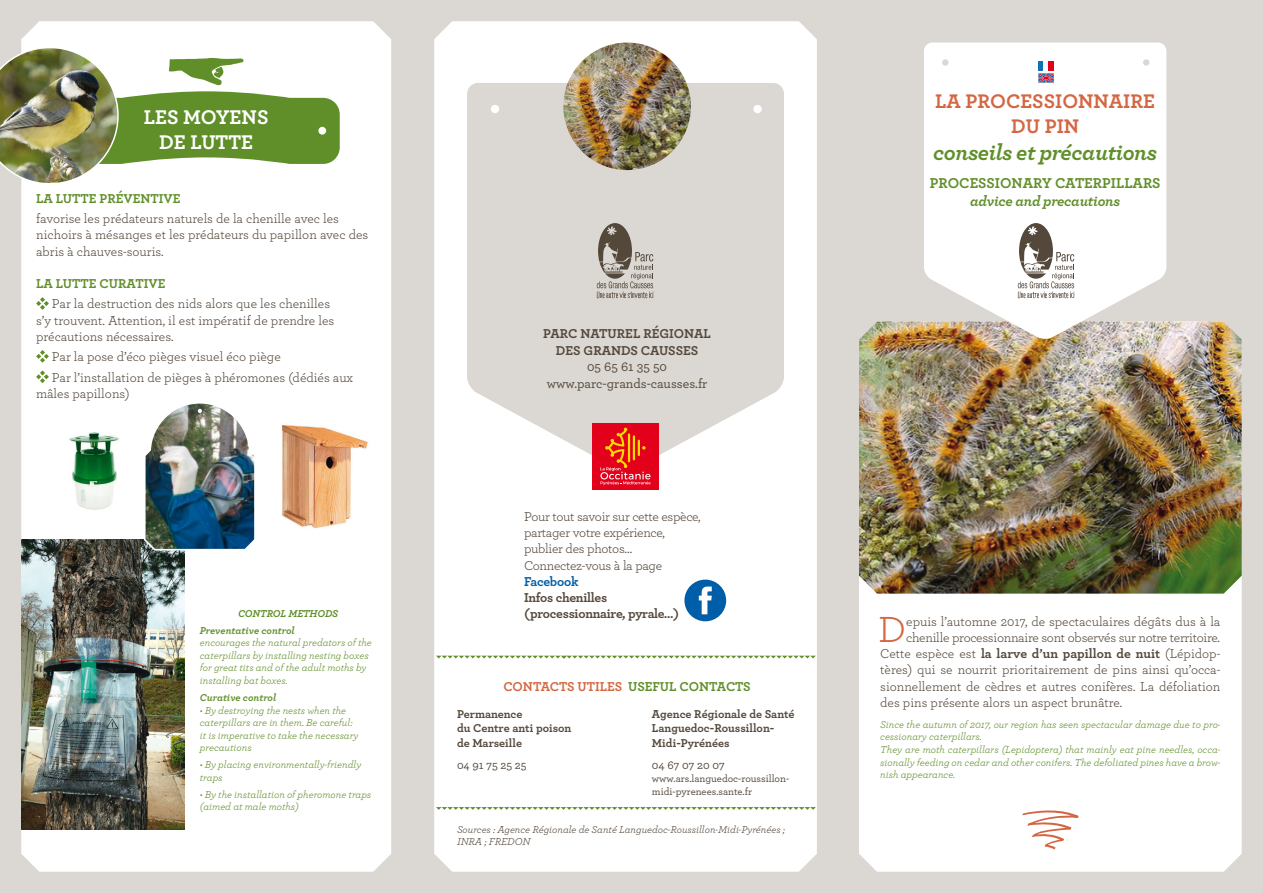
<style>
.page{position:relative;width:1263px;height:893px;background:#dbd7d2}
.page>*{position:absolute;margin:0;border:0;box-sizing:border-box;transform-origin:0 0}
.t1{font:38.1px "Archer";color:#d46743}
.t2{font:italic 700 22.95px "Archer";letter-spacing:-.02em;color:#608f2a}
.t3{font:700 20.85px/24.9px "Archer";color:#fff;text-align:center}
.t4{font:700 20.7px/24.8px "Archer";color:#d46743;text-align:center}
.t5{font:700 15px "Archer";color:#608f2a}
.t6{font:italic 700 15px "Archer";color:#608f2a}
.t7{font:13.5px/16.2px "Archer";color:#54483b}
.t8{font:13.5px/16.2px "Archer";letter-spacing:-.02em;color:#54483b}
.t9{font:700 13.5px/16.5px "Archer";color:#54483b;text-align:center}
.t10{font:700 13.5px/16.2px "Archer";letter-spacing:-.02em;color:#54483b}
.t11{font:500 13.5px/16.5px "Archer";color:#54483b;text-align:center}
.t12{font:700 13.5px "Archer";color:#608f2a}
.t13{font:700 13.5px "Archer";letter-spacing:-.01em;color:#d46743}
.t14{font:700 13.5px "Archer";color:#005da8}
.t15{font:700 12px/14.4px "Archer";color:#54483b}
.t16{font:500 12px "Archer";color:#54483b}
.t17{font:italic 10.5px/12.6px "Archer";color:#608f2a}
.t18{font:italic 10.5px/12.6px "Archer";color:#54483b}
.t19{font:500 10.5px/12.6px "Archer";color:#54483b}
.t20{font:italic 700 10.5px/16.8px "Archer";color:#608f2a}
.s1{color:#608f2a}
.s2{font-weight:400}
</style>
<div class="page">
<div style="left:859px;top:594px;width:383px;height:278px;background:#fff"></div>
<div style="left:434px;top:21px;width:383px;height:851px;background:#fff"></div>
<div style="left:21px;top:21px;width:370px;height:851px;background:#fff"></div>
<svg style="left:467px;top:83px;width:317px;height:388px"></svg>
<img style="left:859px;top:321px;width:383px;height:273px">
<svg style="left:924px;top:43px;width:242px;height:296px;background:#f9f8f7"></svg>
<svg style="left:1018px;top:223px;width:56px;height:75px;background:#c2beb9"></svg>
<svg style="left:1038px;top:73px;width:16px;height:10px"></svg>
<div style="left:1038px;top:61px;width:5px;height:10px;background:#0e72b5"></div>
<div style="left:1043px;top:61px;width:6px;height:10px;background:#fff"></div>
<div style="left:1049px;top:61px;width:5px;height:10px;background:#e2001a"></div>
<svg style="left:597px;top:223px;width:56px;height:75px"></svg>
<svg style="left:1022px;top:809px;width:56px;height:40px;background:#f6e0d8"></svg>
<svg style="left:36px;top:297px;width:13px;height:13px"></svg>
<svg style="left:36px;top:350px;width:13px;height:13px"></svg>
<svg style="left:36px;top:370px;width:13px;height:13px"></svg>
<img style="left:270px;top:423px;width:106px;height:107px">
<img style="left:56px;top:433px;width:77px;height:77px">
<img style="left:0;top:47px;width:340px;height:138px">
<img style="left:21px;top:539px;width:164px;height:290px">
<img style="left:142px;top:401px;width:115px;height:150px">
<img style="left:563px;top:43px;width:128px;height:127px;border-radius:64px">
<div style="left:592px;top:423px;width:67px;height:67px;background:#e2001b"></div>
<svg style="left:600px;top:428px;width:51px;height:57px"></svg>
<svg style="left:436px;top:807px;width:380px;height:3px"></svg>
<svg style="left:436px;top:656px;width:380px;height:3px"></svg>
<svg style="left:684px;top:580px;width:42px;height:41px;background:#5492c4"></svg>
<h3 class="t4" style="left:935px;top:87px;width:221px">LA PROCESSIONNAIRE<br>DU PIN</h3>
<h2 class="t2" style="left:933px;top:134px;width:226px">conseils et précautions</h2>
<h3 class="t5" style="left:930px;top:172px;width:232px">PROCESSIONARY CATERPILLARS</h3>
<h3 class="t3" style="left:144px;top:103px;width:126px">LES MOYENS<br>DE LUTTE</h3>
<p class="t12" style="left:36px;top:188px;width:146px">LA LUTTE PRÉVENTIVE</p>
<h3 class="t6" style="left:970px;top:189px;width:152px">advice and precautions</h3>
<p class="t7" style="left:36px;top:210px;width:334px">favorise les prédateurs naturels de la chenille avec les nichoirs à mésanges et les prédateurs du papillon avec des abris à chauves-souris.</p>
<p class="t12" style="left:36px;top:273px;width:131px">LA LUTTE CURATIVE</p>
<p class="t7" style="left:36px;top:295px;width:300px;text-indent:16px">Par la destruction des nids alors que les chenilles s’y trouvent. Attention, il est impératif de prendre les précautions nécessaires.</p>
<p class="t7" style="left:52px;top:346px;width:303px;line-height:20.4px">Par la pose d’éco pièges visuel éco piège<br>Par l’installation de pièges à phéromones (dédiés aux</p>
<p class="t7" style="left:36px;top:385px;width:95px">mâles papillons)</p>
<p class="t9" style="left:543px;top:324px;width:166px">PARC NATUREL RÉGIONAL<br>DES GRANDS CAUSSES</p>
<p class="t11" style="left:547px;top:358px;width:162px">05 65 61 35 50 www.parc-grands-causses.fr</p>
<p class="t20" style="left:200px;top:604px;width:140px;text-indent:38px">Control methods<br>Preventative control</p>
<p class="t17" style="left:200px;top:636px;width:173px">encourages the natural predators of the caterpillars by installing nesting boxes for great tits and of the adult moths by installing bat boxes.</p>
<p class="t20" style="left:200px;top:688px;width:78px">Curative control</p>
<p class="t17" style="left:200px;top:703px;width:160px">• By destroying the nests when the caterpillars are in them. Be careful: it is imperative to take the necessary precautions</p>
<p class="t17" style="left:200px;top:758px;width:164px">• By placing environmentally-friendly traps</p>
<p class="t17" style="left:200px;top:787px;width:173px">• By the installation of pheromone traps (aimed at male moths)</p>
<p class="t8" style="left:524px;top:508px;width:178px">Pour tout savoir sur cette espèce, partager votre expérience, publier des photos…<br>Connectez-vous à la page</p>
<p class="t14" style="left:524px;top:571px;width:56px">FACEBOOK</p>
<p class="t10" style="left:524px;top:588px;width:157px">INFOS CHENILLES (PROCESSIONNAIRE, PYRALE…)</p>
<p class="t13" style="left:503px;top:676px;width:249px">CONTACTS UTILES <span class="s1">USEFUL CONTACTS</span></p>
<p class="t15" style="left:457px;top:706px;width:116px">PERMANENCE<br>DU CENTRE ANTI POISON<br>DE MARSEILLE</p>
<p class="t16" style="left:457px;top:757px;width:71px">04 91 75 25 25</p>
<p class="t15" style="left:652px;top:706px;width:144px">AGENCE RÉGIONALE DE SANTÉ<br>LANGUEDOC-ROUSSILLON-<br>MIDI-PYRÉNÉES</p>
<p class="t16" style="left:652px;top:757px;width:74px">04 67 07 20 07</p>
<p class="t19" style="left:652px;top:772px;width:139px">www.ars.languedoc-roussillon&shy;midi-pyrenees.sante.fr</p>
<p class="t18" style="left:457px;top:822px;width:329px">Sources : Agence Régionale de Santé Languedoc-Roussillon-Midi-Pyrénées ;<br>INRA ; FREDON</p>
<h1 class="t1" style="left:878px;top:603px;width:30px">D</h1>
<p class="t7" style="left:906px;top:612px;width:316px">epuis l’automne 2017, de spectaculaires dégâts dus à la</p>
<p class="t8" style="left:906px;top:629px;width:315px">chenille processionnaire sont observés sur notre territoire.</p>
<p class="t9" style="left:880px;top:644px;width:342px"><span class="s2">Cette espèce est</span> LA LARVE D’UN PAPILLON DE NUIT <span class="s2">(Lépidop-</span></p>
<p class="t7" style="left:880px;top:661px;width:342px">tères) qui se nourrit prioritairement de pins ainsi qu’occa-</p>
<p class="t7" style="left:880px;top:677px;width:342px">sionnellement de cèdres et autres conifères. La défoliation</p>
<p class="t7" style="left:880px;top:693px;width:244px">des pins présente alors un aspect brunâtre.</p>
<p class="t17" style="left:880px;top:717px;width:342px">Since the autumn of 2017, our region has seen spectacular damage due to pro&shy;cessionary caterpillars.<br>They are moth caterpillars (Lepidoptera) that mainly eat pine needles, occa&shy;sionally feeding on cedar and other conifers. The defoliated pines have a brow&shy;nish appearance.</p>
</div>
